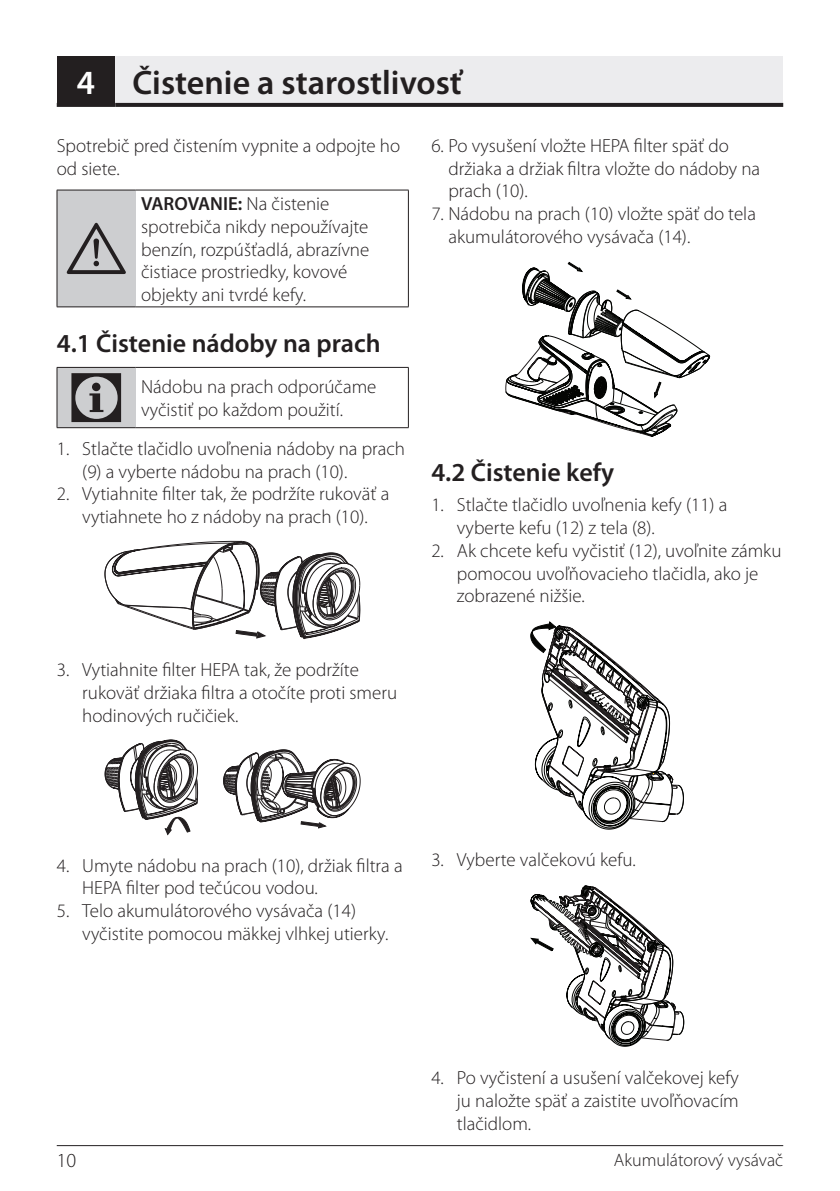
<style>
.page{position:relative;width:840px;height:1191px;background:#fff}
.page>*{position:absolute;margin:0;border:0;box-sizing:border-box;transform-origin:0 0}
.t1{font:72px "ZIWARNUN";color:#231f20}
.t2{font:64px "ZIWARNUN";color:#231f20}
.Nadpis_17{font:600 34px "Myriad Pro";color:#231f20}
.Nadpis_17-2{font:600 34px "Myriad Pro";color:#fff}
.Podnadpis_13{font:600 26px "Myriad Pro";color:#231f20}
.t3{font:300 20px "Myriad Pro";color:#231f20}
.Odsadené_čísla_9_5{font:300 19px/22.8px "Myriad Pro";color:#231f20}
.Základný_9_5{font:300 19px/22.8px "Myriad Pro";color:#231f20}
.Odsadený_9_5{font:300 19px/22.8px "Myriad Pro";color:#231f20}
.t4{font:300 18px "Myriad Pro";color:#231f20}
.s1{font-weight:600}
</style>
<div class="page">
<hr style="left:57px;top:1145px;width:725px;height:1px;background:#231f20">
<div style="left:57px;top:57px;width:58px;height:48px;background:#231f20"></div>
<div style="left:115px;top:57px;width:667px;height:48px;background:#ececee"></div>
<svg style="left:57px;top:105px;width:58px;height:2px"></svg>
<svg style="left:115px;top:103px;width:667px;height:4px;background:#272324"></svg>
<div style="left:57px;top:190px;width:78px;height:117px;background:#cdced0"></div>
<hr style="left:57px;top:190px;width:78px;height:1px;background:#231f20">
<hr style="left:57px;top:190px;width:1px;height:117px;background:#231f20">
<hr style="left:135px;top:190px;width:273px;height:1px;background:#231f20">
<hr style="left:408px;top:190px;width:1px;height:117px;background:#231f20">
<hr style="left:57px;top:306px;width:78px;height:1px;background:#231f20">
<hr style="left:135px;top:306px;width:273px;height:1px;background:#231f20">
<div style="left:57px;top:367px;width:78px;height:61px;background:#cdced0"></div>
<hr style="left:57px;top:367px;width:78px;height:1px;background:#231f20">
<hr style="left:57px;top:368px;width:1px;height:59px;background:#231f20">
<hr style="left:135px;top:367px;width:273px;height:1px;background:#231f20">
<hr style="left:408px;top:368px;width:1px;height:59px;background:#231f20">
<hr style="left:57px;top:427px;width:78px;height:1px;background:#231f20">
<hr style="left:135px;top:427px;width:273px;height:1px;background:#231f20">
<svg style="left:105px;top:541px;width:254px;height:97px"></svg>
<svg style="left:105px;top:740px;width:255px;height:94px"></svg>
<svg style="left:505px;top:262px;width:204px;height:174px"></svg>
<svg style="left:530px;top:622px;width:153px;height:207px"></svg>
<svg style="left:530px;top:886px;width:153px;height:160px"></svg>
<p class="Nadpis_17-2" style="left:77px;top:60px;width:20px">4</p>
<p class="Nadpis_17" style="left:132px;top:60px;width:331px">Čistenie a starostlivosť</p>
<p class="Základný_9_5" style="left:57px;top:134px;width:345px">Spotrebič pred čistením vypnite a odpojte ho od siete.</p>
<p class="Základný_9_5" style="left:141px;top:192px;width:229px"><span class="s1">VAROVANIE:</span> Na čistenie spotrebiča nikdy nepoužívajte benzín, rozpúšťadlá, abrazívne čistiace prostriedky, kovové objekty ani tvrdé kefy.</p>
<p class="Podnadpis_13" style="left:57px;top:327px;width:325px">4.1 Čistenie nádoby na prach</p>
<p class="t1" style="left:67px;top:360px;width:63px">C</p>
<p class="Základný_9_5" style="left:141px;top:376px;width:237px">Nádobu na prach odporúčame vyčistiť po každom použití.</p>
<p class="Odsadené_čísla_9_5" style="left:82px;top:437px;width:324px;text-indent:-26px">1. Stlačte tlačidlo uvoľnenia nádoby na prach (9) a vyberte nádobu na prach (10).</p>
<p class="Odsadené_čísla_9_5" style="left:57px;top:483px;width:334px;text-align:center">2. Vytiahnite filter tak, že podržíte rukoväť a vytiahnete ho z nádoby na prach (10).</p>
<p class="t2" style="left:67px;top:214px;width:63px">A</p>
<p class="Odsadené_čísla_9_5" style="left:82px;top:659px;width:316px;text-indent:-26px">3. Vytiahnite filter HEPA tak, že podržíte rukoväť držiaka filtra a otočíte proti smeru hodinových ručičiek.</p>
<p class="Odsadený_9_5" style="left:448px;top:134px;width:313px;text-indent:-17px">6. Po vysušení vložte HEPA filter späť do držiaka a držiak filtra vložte do nádoby na prach (10).</p>
<p class="Odsadený_9_5" style="left:448px;top:203px;width:309px;text-indent:-17px">7. Nádobu na prach (10) vložte späť do tela akumulátorového vysávača (14).</p>
<p class="Podnadpis_13" style="left:431px;top:456px;width:184px">4.2 Čistenie kefy</p>
<p class="Odsadené_čísla_9_5" style="left:456px;top:494px;width:272px;text-indent:-26px">1. Stlačte tlačidlo uvoľnenia kefy (11) a vyberte kefu (12) z tela (8).</p>
<p class="Odsadené_čísla_9_5" style="left:456px;top:539px;width:326px;text-indent:-26px">2. Ak chcete kefu vyčistiť (12), uvoľnite zámku pomocou uvoľňovacieho tlačidla, ako je zobrazené nižšie.</p>
<p class="Odsadené_čísla_9_5" style="left:82px;top:854px;width:322px;text-indent:-26px">4. Umyte nádobu na prach (10), držiak filtra a<br>HEPA filter pod tečúcou vodou.</p>
<p class="Odsadené_čísla_9_5" style="left:82px;top:900px;width:307px;text-indent:-26px">5. Telo akumulátorového vysávača (14) vyčistite pomocou mäkkej vlhkej utierky.</p>
<p class="Odsadené_čísla_9_5" style="left:431px;top:849px;width:206px">3. Vyberte valčekovú kefu.</p>
<p class="Odsadené_čísla_9_5" style="left:456px;top:1066px;width:283px;text-align:justify;text-indent:-26px">4. Po vyčistení a usušení valčekovej kefy ju naložte späť a zaistite uvoľňovacím tlačidlom.</p>
<p class="t3" style="left:57px;top:1149px;width:21px">10</p>
<p class="t4" style="left:613px;top:1150px;width:171px">Akumulátorový vysávač</p>
</div>
